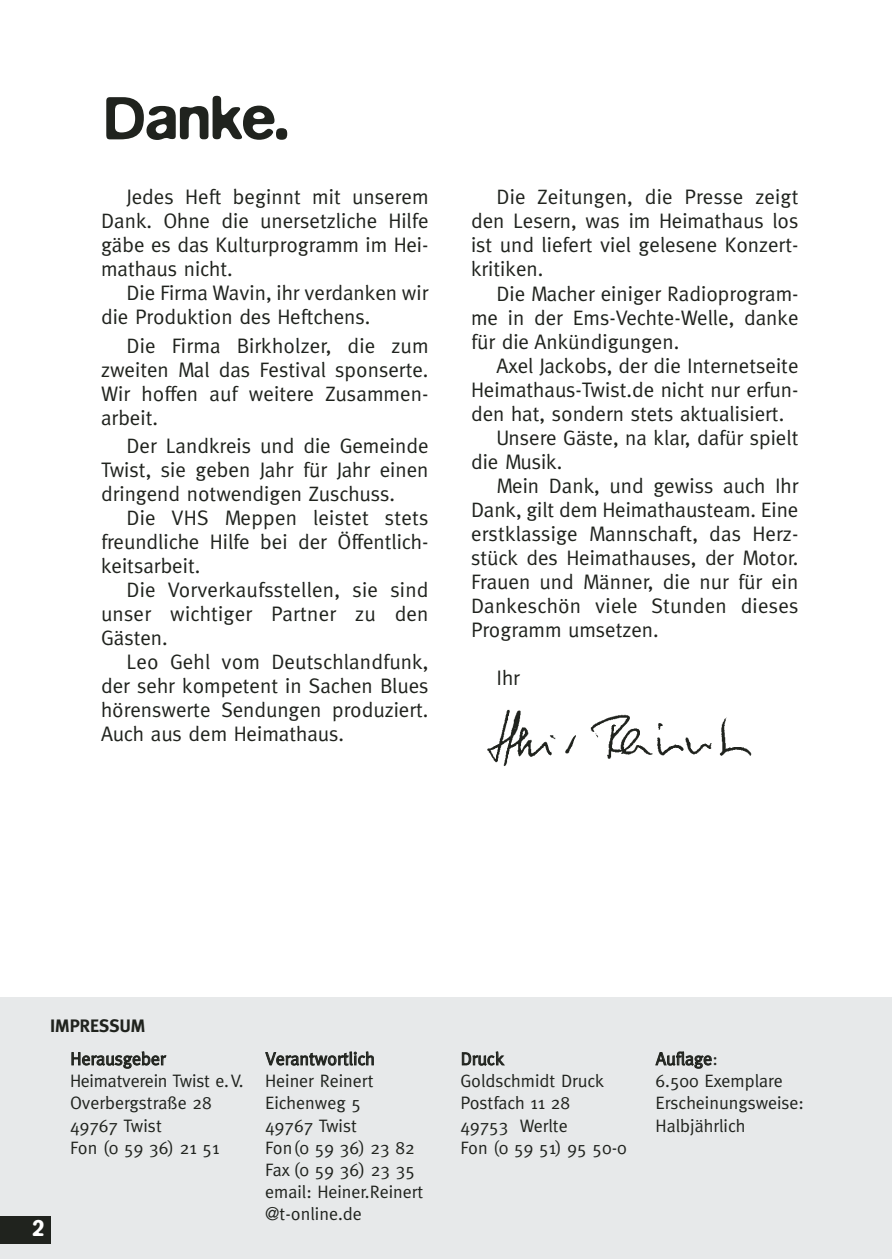
<style>
.page{position:relative;width:893px;height:1259px;background:#fff}
.page>*{position:absolute;margin:0;border:0;box-sizing:border-box;transform-origin:0 0}
.t1{font:500 63px "Blur";color:#20231e}
.t2{font:500 24px "Blur";color:#fff}
.t3{font:21px/24px "Meta";color:#20231e;text-align:justify}
.t4{font:18px/22.2px "Meta";color:#20231e}
.t5{font:700 18px "Meta";color:#20231e}
</style>
<div class="page">
<div style="left:0;top:997px;width:892px;height:262px;background:#e7e9ea"></div>
<div style="left:0;top:1216px;width:50px;height:28px;background:#20231e"></div>
<img style="left:487px;top:709px;width:265px;height:57px">
<h1 class="t1" style="left:104px;top:96px;width:185px">Danke.</h1>
<p class="t3" style="left:101px;top:187px;width:329px;text-indent:26px">Jedes Heft beginnt mit unserem Dank. Ohne die unersetzliche Hilfe gäbe es das Kulturprogramm im Hei&shy;mathaus nicht.</p>
<p class="t3" style="left:101px;top:283px;width:329px;text-indent:26px">Die Firma Wavin, ihr verdanken wir die Produktion des Heftchens.</p>
<p class="t3" style="left:101px;top:335px;width:329px;text-indent:26px">Die Firma Birkholzer, die zum zweiten Mal das Festival sponserte.<br>Wir hoffen auf weitere Zusammen&shy;arbeit.</p>
<p class="t3" style="left:101px;top:435px;width:329px;text-indent:26px">Der Landkreis und die Gemeinde Twist, sie geben Jahr für Jahr einen dringend notwendigen Zuschuss.</p>
<p class="t3" style="left:101px;top:507px;width:329px;text-indent:26px">Die VHS Meppen leistet stets freundliche Hilfe bei der Öffentlich&shy;keitsarbeit.</p>
<p class="t3" style="left:101px;top:579px;width:329px;text-indent:26px">Die Vorverkaufsstellen, sie sind unser wichtiger Partner zu den Gästen.</p>
<p class="t3" style="left:101px;top:651px;width:329px;text-indent:26px">Leo Gehl vom Deutschlandfunk, der sehr kompetent in Sachen Blues hörenswerte Sendungen produziert.<br>Auch aus dem Heimathaus.</p>
<p class="t3" style="left:471px;top:187px;width:329px;text-indent:26px">Die Zeitungen, die Presse zeigt den Lesern, was im Heimathaus los ist und liefert viel gelesene Konzert&shy;kritiken.</p>
<p class="t3" style="left:471px;top:283px;width:329px;text-indent:26px">Die Macher einiger Radioprogram&shy;me in der Ems-Vechte-Welle, danke für die Ankündigungen.</p>
<p class="t3" style="left:497px;top:355px;width:303px">Axel Jackobs, der die Internetseite</p>
<p class="t3" style="left:471px;top:379px;width:329px">Heimathaus-Twist.de nicht nur erfun-</p>
<p class="t3" style="left:471px;top:403px;width:315px">den hat, sondern stets aktualisiert.</p>
<p class="t3" style="left:497px;top:427px;width:303px">Unsere Gäste, na klar, dafür spielt</p>
<p class="t3" style="left:471px;top:451px;width:93px">die Musik.</p>
<p class="t3" style="left:497px;top:475px;width:303px">Mein Dank, und gewiss auch Ihr</p>
<p class="t3" style="left:471px;top:499px;width:329px">Dank, gilt dem Heimathausteam. Eine</p>
<p class="t3" style="left:471px;top:523px;width:329px">erstklassige Mannschaft, das Herz-</p>
<p class="t3" style="left:471px;top:547px;width:329px">stück des Heimathauses, der Motor.</p>
<p class="t3" style="left:471px;top:571px;width:329px">Frauen und Männer, die nur für ein</p>
<p class="t3" style="left:471px;top:595px;width:329px">Dankeschön viele Stunden dieses</p>
<p class="t3" style="left:471px;top:619px;width:189px">Programm umsetzen.</p>
<p class="t3" style="left:497px;top:667px;width:25px">Ihr</p>
<p class="t5" style="left:50px;top:1018px;width:97px">IMPRESSUM</p>
<p class="t2" style="left:32px;top:1220px;width:13px">2</p>
<p class="t4" style="left:70px;top:1049px;width:175px">Herausgeber<br>Heimatverein Twist e.V.<br>Overbergstraße 28<br>49767 Twist<br>Fon (0 59 36) 21 51</p>
<p class="t4" style="left:265px;top:1049px;width:160px">Verantwortlich<br>Heiner Reinert<br>Eichenweg 5<br>49767 Twist<br>Fon(0 59 36) 23 82<br>Fax (0 59 36) 23 35 email: Heiner.Reinert @t-online.de</p>
<p class="t4" style="left:460px;top:1049px;width:168px">Druck<br>Goldschmidt Druck<br>Postfach 11 28<br>49753 Werlte<br>Fon (0 59 51) 95 50-0</p>
<p class="t4" style="left:656px;top:1049px;width:150px">Auflage:<br>6.500 Exemplare<br>Erscheinungsweise:<br>Halbjährlich</p>
</div>
